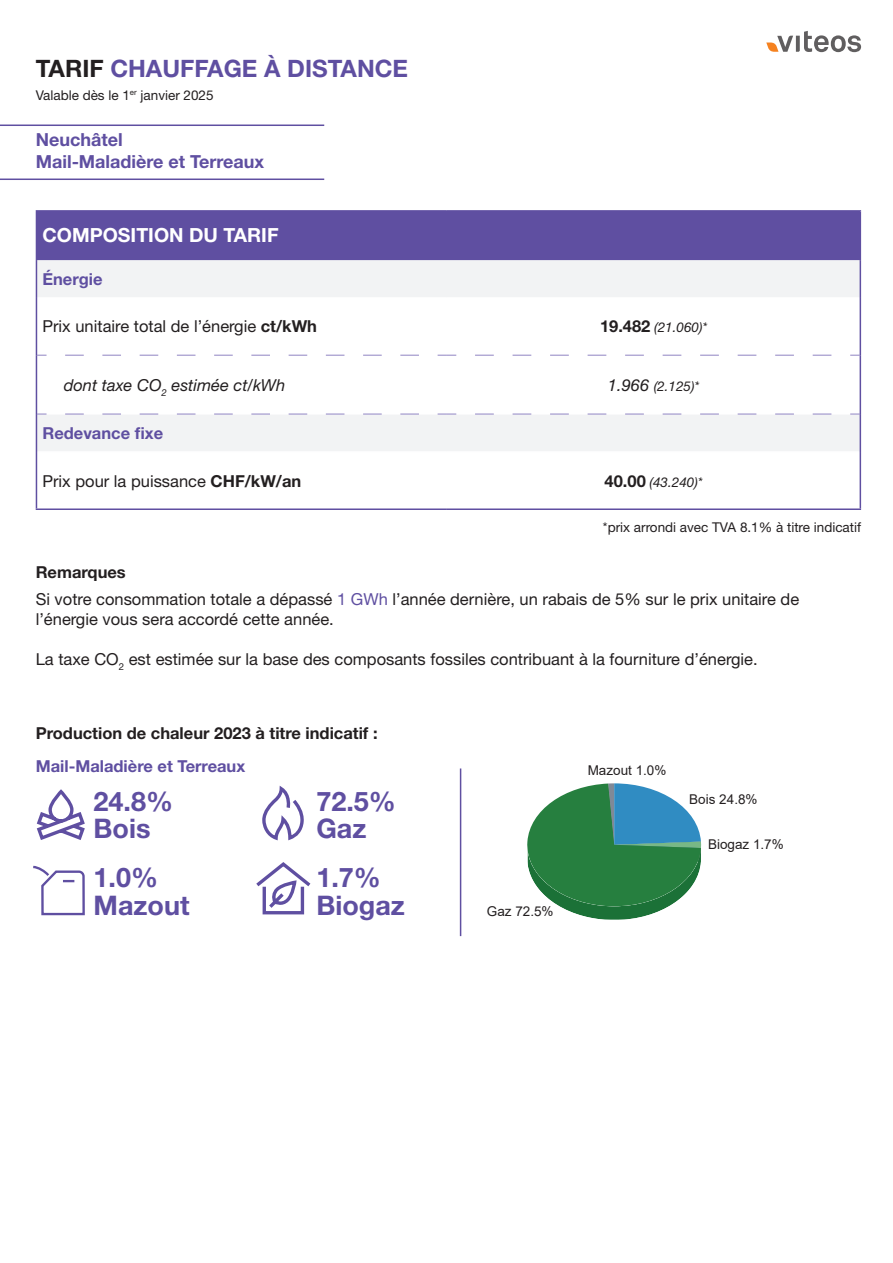
<style>
.page{position:relative;width:893px;height:1263px;background:#fff}
.page>*{position:absolute;margin:0;border:0;box-sizing:border-box;transform-origin:0 0}
.t1{font:700 27px "Helvetica Neue LT Std";color:#5f4fa1}
.t2{font:700 24px "Helvetica Neue LT Std";color:#5f4fa1}
.t3{font:700 19.5px "Helvetica Neue LT Std";color:#fff}
.t4{font:700 18px "Helvetica Neue LT Std";color:#5f4fa1}
.t5{font:16.5px "Helvetica Neue LT Std";color:#231f20}
.t6{font:700 16.5px "Helvetica Neue LT Std";color:#231f20}
.t7{font:700 16.5px "Helvetica Neue LT Std";color:#5f4fa1}
.t8{font:italic 16.5px "Helvetica Neue LT Std";color:#231f20}
.t9{font:13.5px "Helvetica Neue LT Std";color:#231f20}
.t10{font:italic 13.5px "Helvetica Neue LT Std";color:#231f20}
.t11{font:13.5px "Arial";color:#231f20}
.s1{color:#231f20}
.s2{font-weight:700}
.s3{font-weight:700;font-style:normal;font-size:16.5px}
.s4{font-size:16.5px}
.s5{color:#5f4fa1}
</style>
<div class="page">
<div style="left:36px;top:211px;width:824px;height:49px;background:#5f4fa1"></div>
<div style="left:86px;top:260px;width:774px;height:37px;background:#f2f3f4"></div>
<svg style="left:86px;top:299px;width:774px;height:209px"></svg>
<hr style="left:37px;top:355px;width:410px;height:1px;background:#fff">
<hr style="left:447px;top:355px;width:413px;height:1px;background:#fff">
<hr style="left:37px;top:414px;width:410px;height:1px;background:#fff">
<hr style="left:447px;top:414px;width:413px;height:1px;background:#fff">
<hr style="left:446px;top:299px;width:2px;height:56px;background:#fff">
<hr style="left:446px;top:356px;width:2px;height:58px;background:#fff">
<hr style="left:446px;top:453px;width:2px;height:55px;background:#fff">
<hr style="left:37px;top:451px;width:410px;height:2px;background:#fff">
<hr style="left:447px;top:451px;width:413px;height:2px;background:#fff">
<svg style="left:102px;top:355px;width:317px;height:1px"></svg>
<svg style="left:475px;top:355px;width:357px;height:1px"></svg>
<svg style="left:438px;top:355px;width:18px;height:1px"></svg>
<svg style="left:102px;top:414px;width:317px;height:1px"></svg>
<svg style="left:475px;top:414px;width:357px;height:1px"></svg>
<svg style="left:438px;top:414px;width:18px;height:1px"></svg>
<hr style="left:36px;top:508px;width:411px;height:2px;background:#5f4fa1">
<hr style="left:447px;top:508px;width:414px;height:2px;background:#5f4fa1">
<hr style="left:36px;top:210px;width:411px;height:2px;background:#5f4fa1">
<hr style="left:447px;top:210px;width:414px;height:2px;background:#5f4fa1">
<hr style="left:860px;top:260px;width:1px;height:38px;background:#5f4fa1">
<hr style="left:860px;top:298px;width:1px;height:57px;background:#5f4fa1">
<hr style="left:860px;top:355px;width:1px;height:59px;background:#5f4fa1">
<hr style="left:860px;top:414px;width:1px;height:38px;background:#5f4fa1">
<hr style="left:860px;top:452px;width:1px;height:56px;background:#5f4fa1">
<hr style="left:860px;top:212px;width:1px;height:48px;background:#5f4fa1">
<hr style="left:0;top:179px;width:324px;height:1px;background:#5f4fa1">
<hr style="left:0;top:125px;width:324px;height:1px;background:#5f4fa1">
<svg style="left:31px;top:124px;width:55px;height:792px"></svg>
<svg style="left:264px;top:785px;width:40px;height:56px"></svg>
<svg style="left:256px;top:862px;width:55px;height:53px"></svg>
<hr style="left:460px;top:768px;width:1px;height:168px;background:#5f4fa1">
<svg style="left:766px;top:31px;width:95px;height:21px"></svg>
<svg style="left:527px;top:783px;width:175px;height:137px"></svg>
<p class="t2" style="left:36px;top:53px;width:374px"><span class="s1">TARIF</span> CHAUFFAGE À DISTANCE</p>
<p class="t9" style="left:36px;top:87px;width:179px">Valable dès le 1<sup>er</sup> janvier 2025</p>
<p class="t4" style="left:36px;top:128px;width:88px">Neuchâtel</p>
<p class="t4" style="left:36px;top:150px;width:230px">Mail-Maladière et Terreaux</p>
<p class="t3" style="left:42px;top:223px;width:238px">COMPOSITION DU TARIF</p>
<p class="t7" style="left:42px;top:268px;width:62px">Énergie</p>
<p class="t5" style="left:42px;top:317px;width:276px">Prix unitaire total de l’énergie <span class="s2">ct/kWh</span></p>
<p class="t10" style="left:600px;top:320px;width:109px"><span class="s3">19.482</span> (21.060)*</p>
<p class="t8" style="left:64px;top:375px;width:223px">dont taxe CO<sub>2</sub> estimée ct/kWh</p>
<p class="t10" style="left:608px;top:378px;width:93px"><span class="s4">1.966</span> (2.125)*</p>
<p class="t7" style="left:42px;top:423px;width:122px">Redevance fixe</p>
<p class="t5" style="left:42px;top:471px;width:260px">Prix pour la puissance <span class="s2">CHF/kW/an</span></p>
<p class="t10" style="left:605px;top:474px;width:100px"><span class="s3">40.00</span> (43.240)*</p>
<p class="t9" style="left:603px;top:519px;width:260px">*prix arrondi avec TVA 8.1% à titre indicatif</p>
<p class="t6" style="left:36px;top:562px;width:92px">Remarques</p>
<p class="t5" style="left:36px;top:589px;width:765px">Si votre consommation totale a dépassé <span class="s5">1 GWh</span> l’année dernière, un rabais de 5% sur le prix unitaire de</p>
<p class="t5" style="left:36px;top:609px;width:300px">l’énergie vous sera accordé cette année.</p>
<p class="t5" style="left:36px;top:649px;width:723px">La taxe CO<sub>2</sub> est estimée sur la base des composants fossiles contribuant à la fourniture d’énergie.</p>
<p class="t6" style="left:36px;top:723px;width:343px">Production de chaleur 2023 à titre indicatif :</p>
<p class="t7" style="left:36px;top:755px;width:211px">Mail-Maladière et Terreaux</p>
<p class="t1" style="left:94px;top:784px;width:81px">24.8%</p>
<p class="t1" style="left:316px;top:784px;width:81px">72.5%</p>
<p class="t1" style="left:94px;top:812px;width:58px">Bois</p>
<p class="t1" style="left:316px;top:812px;width:52px">Gaz</p>
<p class="t1" style="left:94px;top:861px;width:66px">1.0%</p>
<p class="t1" style="left:94px;top:889px;width:98px">Mazout</p>
<p class="t1" style="left:316px;top:861px;width:66px">1.7%</p>
<p class="t1" style="left:316px;top:889px;width:90px">Biogaz</p>
<p class="t11" style="left:487px;top:902px;width:68px">Gaz 72.5%</p>
<p class="t11" style="left:588px;top:761px;width:80px">Mazout 1.0%</p>
<p class="t11" style="left:689px;top:790px;width:70px">Bois 24.8%</p>
<p class="t11" style="left:708px;top:835px;width:77px">Biogaz 1.7%</p>
</div>
